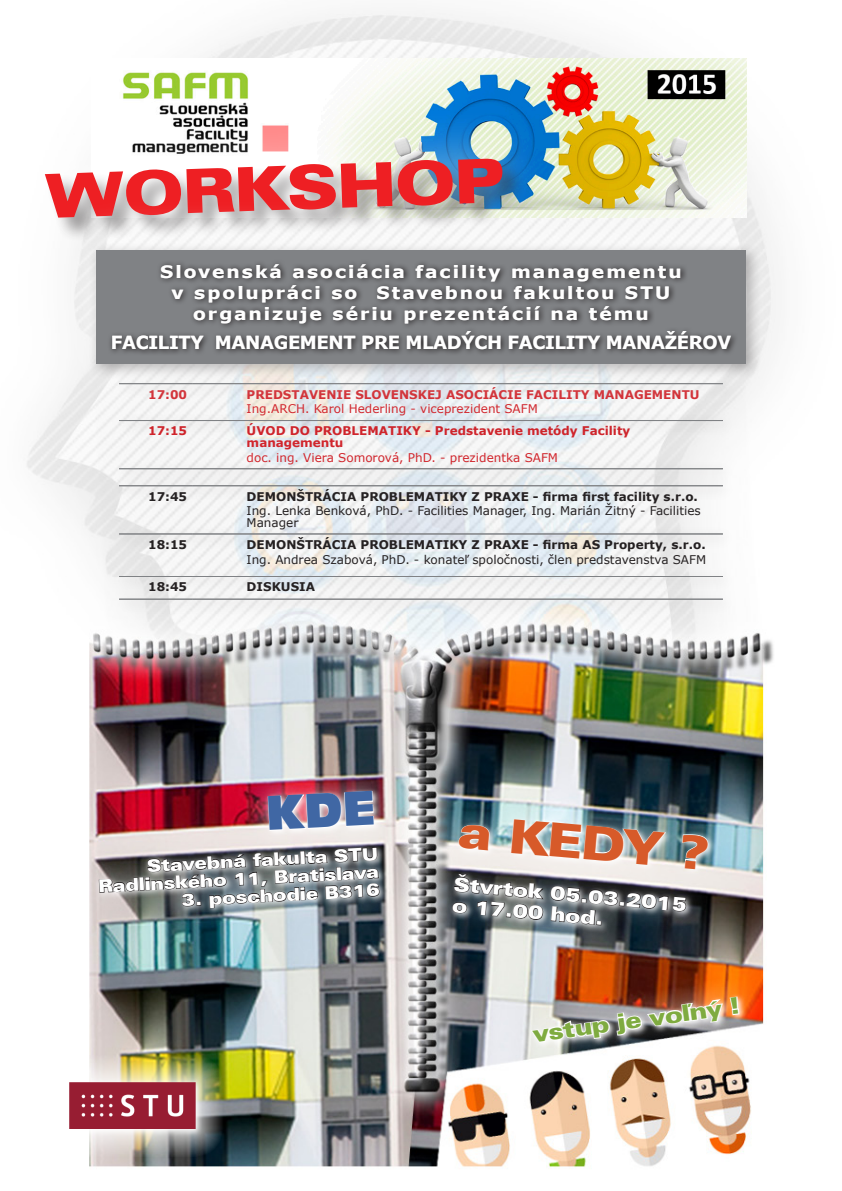
<style>
.page{position:relative;width:842px;height:1191px;background:#fff}
.page>*{position:absolute;margin:0;border:0;box-sizing:border-box;transform-origin:0 0}
.t1{font:61px "Zurich U Blk Ex AT";color:#ee1f23}
.t2{font:45px "Zurich U Blk Ex AT";color:#d75a29}
.t3{font:22px "Zurich U Blk Ex AT";color:#7fab40}
.t4{font:19px "Zurich U Blk Ex AT";color:#fff}
.t5{font:700 18px "Verdana";letter-spacing:-.02em;color:#fff}
.t6{font:700 17px "Verdana";letter-spacing:.105em;color:#fff;scale:1.1 1}
.t7{font:17px "Zurich U Blk Ex AT";color:#fff}
.t8{font:12px/12px "Verdana";color:#231f20}
.t9{font:700 12px "Verdana";color:#231f20}
.t10{font:700 12px/12px "Verdana";color:#d1232a}
.t11{font:12px "Verdana";color:#d1232a}
</style>
<div class="page">
<img style="left:26px;top:13px;width:748px;height:1154px">
<img style="left:91px;top:59px;width:656px;height:138px">
<svg style="left:26px;top:104px;width:529px;height:168px"></svg>
<img style="left:69px;top:763px;width:337px;height:176px">
<img style="left:425px;top:786px;width:311px;height:175px">
<svg style="left:458px;top:824px;width:32px;height:26px"></svg>
<svg style="left:511px;top:819px;width:155px;height:45px"></svg>
<svg style="left:682px;top:834px;width:27px;height:35px"></svg>
<svg style="left:452px;top:873px;width:92px;height:47px;background:#666a6c"></svg>
<svg style="left:550px;top:884px;width:136px;height:41px;background:#5a5d62"></svg>
<img style="left:504px;top:967px;width:265px;height:108px">
<div style="left:43px;top:197px;width:756px;height:451px;background:#fff;opacity:.75"></div>
<div style="left:96px;top:250px;width:650px;height:114px;background:#808285"></div>
<hr style="left:119px;top:383px;width:74px;height:1px;background:#808285">
<hr style="left:193px;top:383px;width:48px;height:1px;background:#808285">
<hr style="left:241px;top:383px;width:482px;height:1px;background:#808285">
<hr style="left:119px;top:420px;width:74px;height:1px;background:#808285">
<hr style="left:193px;top:420px;width:48px;height:1px;background:#808285">
<hr style="left:241px;top:420px;width:482px;height:1px;background:#808285">
<hr style="left:119px;top:468px;width:74px;height:1px;background:#808285">
<hr style="left:193px;top:468px;width:48px;height:1px;background:#808285">
<hr style="left:241px;top:468px;width:482px;height:1px;background:#808285">
<hr style="left:119px;top:485px;width:74px;height:1px;background:#808285">
<hr style="left:193px;top:485px;width:48px;height:1px;background:#808285">
<hr style="left:241px;top:485px;width:482px;height:1px;background:#808285">
<hr style="left:119px;top:533px;width:74px;height:1px;background:#808285">
<hr style="left:193px;top:533px;width:48px;height:1px;background:#808285">
<hr style="left:241px;top:533px;width:482px;height:1px;background:#808285">
<hr style="left:119px;top:576px;width:74px;height:1px;background:#808285">
<hr style="left:193px;top:576px;width:48px;height:1px;background:#808285">
<hr style="left:241px;top:576px;width:482px;height:1px;background:#808285">
<hr style="left:119px;top:599px;width:74px;height:1px;background:#808285">
<hr style="left:193px;top:599px;width:48px;height:1px;background:#808285">
<hr style="left:241px;top:599px;width:482px;height:1px;background:#808285">
<svg style="left:110px;top:263px;width:625px;height:91px"></svg>
<img style="left:41px;top:1054px;width:182px;height:103px">
<img style="left:69px;top:1082px;width:126px;height:46px">
<img style="left:99px;top:791px;width:281px;height:129px">
<p class="t1" style="left:44px;top:160px;width:460px;rotate:-2deg">WORKSHOP</p>
<p class="t6" style="left:160px;top:259px;width:476px">Slovenská asociácia facility managementu</p>
<p class="t6" style="left:172px;top:280px;width:455px">v spolupráci so Stavebnou fakultou STU</p>
<p class="t6" style="left:193px;top:301px;width:416px">organizuje sériu prezentácií na tému</p>
<p class="t5" style="left:111px;top:330px;width:622px">FACILITY MANAGEMENT PRE MLADÝCH FACILITY MANAŽÉROV</p>
<p class="t10" style="left:148px;top:388px;width:40px">17:00</p>
<p class="t10" style="left:247px;top:388px;width:454px">PREDSTAVENIE SLOVENSKEJ ASOCIÁCIE FACILITY MANAGEMENTU</p>
<p class="t11" style="left:247px;top:401px;width:293px">Ing.ARCH. Karol Hederling - viceprezident SAFM</p>
<p class="t10" style="left:148px;top:425px;width:40px">17:15</p>
<p class="t10" style="left:247px;top:425px;width:385px">ÚVOD DO PROBLEMATIKY - Predstavenie metódy Facility managementu</p>
<p class="t11" style="left:247px;top:449px;width:313px">doc. ing. Viera Somorová, PhD. - prezidentka SAFM</p>
<p class="t9" style="left:148px;top:488px;width:40px">17:45</p>
<p class="t9" style="left:247px;top:488px;width:453px">DEMONŠTRÁCIA PROBLEMATIKY Z PRAXE - firma first facility s.r.o.</p>
<p class="t8" style="left:247px;top:505px;width:456px">Ing. Lenka Benková, PhD. - Facilities Manager, Ing. Marián Žitný - Facilities<br>Manager</p>
<p class="t9" style="left:148px;top:536px;width:40px">18:15</p>
<p class="t9" style="left:247px;top:536px;width:460px">DEMONŠTRÁCIA PROBLEMATIKY Z PRAXE - firma AS Property, s.r.o.</p>
<p class="t8" style="left:247px;top:553px;width:461px">Ing. Andrea Szabová, PhD. - konateľ spoločnosti, člen predstavenstva SAFM</p>
<p class="t9" style="left:148px;top:578px;width:40px">18:45</p>
<p class="t9" style="left:247px;top:578px;width:70px">DISKUSIA</p>
<p class="t7" style="left:147px;top:855px;width:233px;rotate:-3deg">Stavebná fakulta STU</p>
<p class="t7" style="left:98px;top:876px;width:282px;rotate:-3deg">Radlinského 11, Bratislava</p>
<p class="t7" style="left:181px;top:890px;width:200px;rotate:-3deg">3. poschodie B316</p>
<p class="t2" style="left:461px;top:804px;width:252px;rotate:5deg">a KEDY ?</p>
<p class="t4" style="left:455px;top:873px;width:235px;rotate:5deg">Štvrtok 05.03.2015</p>
<p class="t4" style="left:453px;top:894px;width:153px;rotate:5deg">o 17.00 hod.</p>
<p class="t3" style="left:532px;top:1021px;width:209px;rotate:-8deg">vstup je voľný !</p>
</div>
